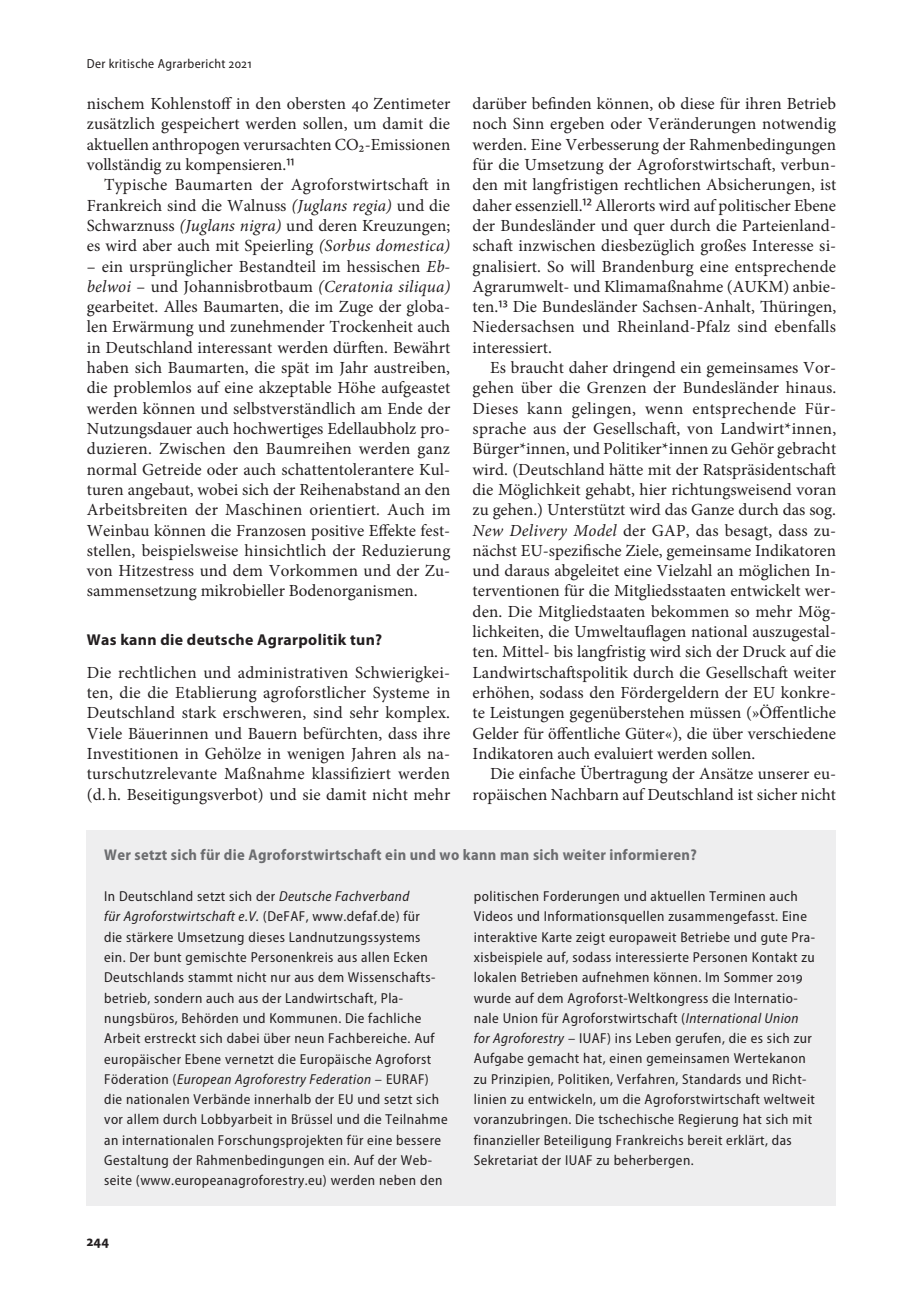
<style>
.page{position:relative;width:918px;height:1315px;background:#fff}
.page>*{position:absolute;margin:0;border:0;box-sizing:border-box;transform-origin:0 0}
.t1{font:16.97px/20.3px "Minion Pro";color:#231f20;text-align:justify}
.t2{font:700 15.75px "Myriad Pro";letter-spacing:.02em;color:#231f20}
.t3{font:700 semi-condensed 15.58px "Myriad Pro";letter-spacing:.02em;color:#6c6d70}
.t4{font:700 semi-condensed 14.88px "Myriad Pro";color:#231f20}
.t5{font:semi-condensed 14.35px/20.3px "Myriad Pro";letter-spacing:.03em;color:#231f20}
.t6{font:semi-condensed 13.12px "Myriad Pro";letter-spacing:.03em;color:#231f20}
.s1{font-size:17.5px}
.s2{font-family:"Myriad Pro";font-stretch:semi-condensed;font-size:17.5px}
.s3{font-style:italic}
</style>
<div class="page">
<div style="left:87px;top:830px;width:749px;height:375px;background:#eeeeef"></div>
<p class="t6" style="left:87px;top:57px;width:166px">Der kritische Agrarbericht 2021</p>
<p class="t1" style="left:87px;top:94px;width:365px">nischem Kohlenstoff in den obersten 40 Zentimeter zusätzlich gespeichert werden sollen, um damit die aktuellen anthropogen verursachten CO<span class="s1">2</span>-Emissionen vollständig zu kompensieren.<span class="s2">11</span></p>
<p class="t1" style="left:87px;top:175px;width:365px;text-indent:17px">Typische Baumarten der Agroforstwirtschaft in Frankreich sind die Walnuss <span class="s3">(Juglans regia)</span> und die Schwarznuss <span class="s3">(Juglans nigra)</span> und deren Kreuzungen; es wird aber auch mit Speierling <span class="s3">(Sorbus domestica)</span></p>
<p class="t1" style="left:87px;top:256px;width:365px">– ein ursprünglicher Bestandteil im hessischen <span class="s3">Eb&shy;belwoi</span> – und Johannisbrotbaum <span class="s3">(Ceratonia siliqua) </span>gearbeitet. Alles Baumarten, die im Zuge der globa&shy;len Erwärmung und zunehmender Trockenheit auch in Deutschland interessant werden dürften. Bewährt haben sich Baumarten, die spät im Jahr austreiben, die problemlos auf eine akzeptable Höhe aufgeastet werden können und selbstverständlich am Ende der Nutzungsdauer auch hochwertiges Edellaubholz pro&shy;duzieren. Zwischen den Baumreihen werden ganz normal Getreide oder auch schattentolerantere Kul&shy;turen angebaut, wobei sich der Reihenabstand an den Arbeitsbreiten der Maschinen orientiert. Auch im Weinbau können die Franzosen positive Effekte fest&shy;stellen, beispielsweise hinsichtlich der Reduzierung von Hitzestress und dem Vorkommen und der Zu&shy;sammensetzung mikrobieller Bodenorganismen.</p>
<p class="t2" style="left:87px;top:630px;width:297px">Was kann die deutsche Agrarpolitik tun?</p>
<p class="t1" style="left:87px;top:662px;width:365px">Die rechtlichen und administrativen Schwierigkei&shy;ten, die die Etablierung agroforstlicher Systeme in Deutschland stark erschweren, sind sehr komplex.<br>Viele Bäuerinnen und Bauern befürchten, dass ihre Investitionen in Gehölze in wenigen Jahren als na&shy;turschutzrelevante Maßnahme klassifiziert werden (d. h. Beseitigungsverbot) und sie damit nicht mehr</p>
<p class="t1" style="left:472px;top:94px;width:365px">darüber befinden können, ob diese für ihren Betrieb noch Sinn ergeben oder Veränderungen notwendig werden. Eine Verbesserung der Rahmenbedingungen für die Umsetzung der Agroforstwirtschaft, verbun&shy;den mit langfristigen rechtlichen Absicherungen, ist daher essenziell.<span class="s2">12</span> Allerorts wird auf politischer Ebene der Bundesländer und quer durch die Parteienland&shy;schaft inzwischen diesbezüglich großes Interesse si&shy;gnalisiert. So will Brandenburg eine entsprechende Agrarumwelt- und Klimamaßnahme (AUKM) anbie&shy;ten.<span class="s2">13</span> Die Bundesländer Sachsen-Anhalt, Thüringen, Niedersachsen und Rheinland-Pfalz sind ebenfalls interessiert.</p>
<p class="t1" style="left:472px;top:357px;width:365px;text-indent:17px">Es braucht daher dringend ein gemeinsames Vor&shy;gehen über die Grenzen der Bundesländer hinaus.<br>Dieses kann gelingen, wenn entsprechende Für&shy;sprache aus der Gesellschaft, von Landwirt*innen, Bürger*innen, und Politiker*innen zu Gehör gebracht wird. (Deutschland hätte mit der Ratspräsidentschaft die Möglichkeit gehabt, hier richtungsweisend voran zu gehen.) Unterstützt wird das Ganze durch das sog.<br><span class="s3">New Delivery Model</span> der GAP, das besagt, dass zu&shy;nächst EU-spezifische Ziele, gemeinsame Indikatoren und daraus abgeleitet eine Vielzahl an möglichen In&shy;terventionen für die Mitgliedsstaaten entwickelt wer&shy;den. Die Mitgliedstaaten bekommen so mehr Mög&shy;lichkeiten, die Umweltauflagen national auszugestal&shy;ten. Mittel- bis langfristig wird sich der Druck auf die Landwirtschaftspolitik durch die Gesellschaft weiter erhöhen, sodass den Fördergeldern der EU konkre&shy;te Leistungen gegenüberstehen müssen (»Öffentliche Gelder für öffentliche Güter«), die über verschiedene Indikatoren auch evaluiert werden sollen.</p>
<p class="t1" style="left:472px;top:763px;width:365px;text-align:right">Die einfache Übertragung der Ansätze unserer eu&shy;ropäischen Nachbarn auf Deutschland ist sicher nicht</p>
<p class="t3" style="left:104px;top:846px;width:594px">Wer setzt sich für die Agroforstwirtschaft ein und wo kann man sich weiter informieren?</p>
<p class="t5" style="left:104px;top:886px;width:345px">In Deutschland setzt sich der <span class="s3">Deutsche Fachverband<br>für Agroforstwirtschaft e.V.</span> (DeFAF, www.defaf.de) für<br>die stärkere Umsetzung dieses Landnutzungssystems<br>ein. Der bunt gemischte Personenkreis aus allen Ecken Deutschlands stammt nicht nur aus dem Wissenschafts&shy;betrieb, sondern auch aus der Landwirtschaft, Pla&shy;nungsbüros, Behörden und Kommunen. Die fachliche Arbeit erstreckt sich dabei über neun Fachbereiche. Auf europäischer Ebene vernetzt die Europäische Agroforst Föderation (<span class="s3">European Agroforestry Federation</span> – EURAF) die nationalen Verbände innerhalb der EU und setzt sich vor allem durch Lobbyarbeit in Brüssel und die Teilnahme an internationalen Forschungsprojekten für eine bessere Gestaltung der Rahmenbedingungen ein. Auf der Web&shy;seite (www.europeanagroforestry.eu) werden neben den</p>
<p class="t5" style="left:474px;top:886px;width:343px">politischen Forderungen und aktuellen Terminen auch Videos und Informationsquellen zusammengefasst. Eine interaktive Karte zeigt europaweit Betriebe und gute Pra&shy;xisbeispiele auf, sodass interessierte Personen Kontakt zu lokalen Betrieben aufnehmen können. Im Sommer 2019 wurde auf dem Agroforst-Weltkongress die Internatio&shy;nale Union für Agroforstwirtschaft (<span class="s3">International Union for Agroforestry</span> – IUAF) ins Leben gerufen, die es sich zur Aufgabe gemacht hat, einen gemeinsamen Wertekanon zu Prinzipien, Politiken, Verfahren, Standards und Richt&shy;linien zu entwickeln, um die Agroforstwirtschaft weltweit voranzubringen. Die tschechische Regierung hat sich mit finanzieller Beteiligung Frankreichs bereit erklärt, das Sekretariat der IUAF zu beherbergen.</p>
<p class="t4" style="left:87px;top:1233px;width:24px">244</p>
</div>
